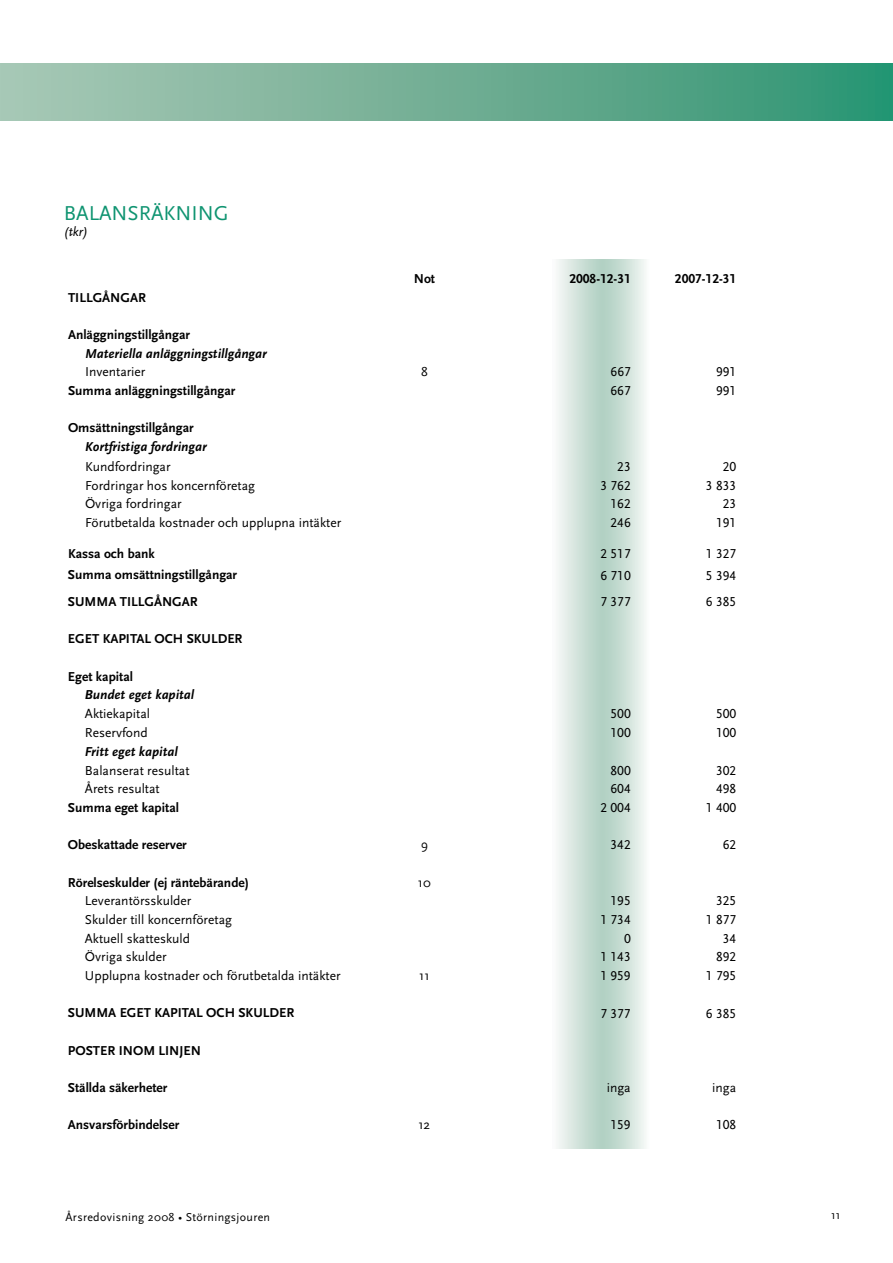
<style>
.page{position:relative;width:893px;height:1263px;background:#fff}
.page>*{position:absolute;margin:0;border:0;box-sizing:border-box;transform-origin:0 0}
.t1{font:21px "Scala Sans";color:#0f9471}
.t2{font:700 13.5px "Scala Sans";color:#000}
.t3{font:13.5px "Scala Sans";color:#000}
.t4{font:13.5px "Scala Sans Caps";color:#000}
.t5{font:italic 700 13.5px "Scala Sans";color:#000}
.t6{font:700 13.5px "Scala Sans Figures";color:#000}
.t7{font:italic 13.5px "Scala Sans";color:#000}
.t8{font:12px "Scala Sans";letter-spacing:.025em;color:#000}
</style>
<div class="page">
<svg style="left:558px;top:259px;width:87px;height:889px;background:#cee1d8"></svg>
<div style="left:0;top:64px;width:893px;height:56px;background:linear-gradient(to right,#adc8b6,#2f9472)"></div>
<h1 class="t1" style="left:64px;top:201px;width:166px">BALANSRÄKNING</h1>
<p class="t7" style="left:64px;top:224px;width:26px">(tkr)</p>
<p class="t2" style="left:414px;top:271px;width:23px">Not</p>
<p class="t6" style="left:569px;top:273px;width:63px">2008-12-31</p>
<p class="t6" style="left:675px;top:273px;width:63px">2007-12-31</p>
<p class="t2" style="left:68px;top:290px;width:80px">TILLGÅNGAR</p>
<p class="t2" style="left:68px;top:327px;width:124px">Anläggningstillgångar</p>
<p class="t5" style="left:85px;top:346px;width:183px">Materiella anläggningstillgångar</p>
<p class="t3" style="left:85px;top:365px;width:62px">Inventarier</p>
<p class="t3" style="left:421px;top:365px;width:8px">8</p>
<p class="t4" style="left:611px;top:365px;width:22px">667</p>
<p class="t4" style="left:716px;top:365px;width:22px">991</p>
<p class="t2" style="left:68px;top:383px;width:169px">Summa anläggningstillgångar</p>
<p class="t4" style="left:611px;top:383px;width:22px">667</p>
<p class="t4" style="left:716px;top:383px;width:22px">991</p>
<p class="t2" style="left:68px;top:421px;width:127px">Omsättningstillgångar</p>
<p class="t5" style="left:85px;top:439px;width:123px">Kortfristiga fordringar</p>
<p class="t3" style="left:85px;top:459px;width:87px">Kundfordringar</p>
<p class="t4" style="left:617px;top:459px;width:15px">23</p>
<p class="t4" style="left:723px;top:459px;width:15px">20</p>
<p class="t3" style="left:85px;top:478px;width:172px">Fordringar hos koncernföretag</p>
<p class="t4" style="left:600px;top:478px;width:32px">3 762</p>
<p class="t4" style="left:706px;top:478px;width:32px">3 833</p>
<p class="t3" style="left:85px;top:497px;width:98px">Övriga fordringar</p>
<p class="t4" style="left:611px;top:497px;width:22px">162</p>
<p class="t4" style="left:723px;top:497px;width:15px">23</p>
<p class="t3" style="left:85px;top:515px;width:258px">Förutbetalda kostnader och upplupna intäkter</p>
<p class="t4" style="left:611px;top:515px;width:22px">246</p>
<p class="t4" style="left:716px;top:515px;width:22px">191</p>
<p class="t2" style="left:68px;top:546px;width:88px">Kassa och bank</p>
<p class="t4" style="left:600px;top:546px;width:32px">2 517</p>
<p class="t4" style="left:706px;top:546px;width:32px">1 327</p>
<p class="t2" style="left:68px;top:568px;width:171px">Summa omsättningstillgångar</p>
<p class="t4" style="left:600px;top:568px;width:32px">6 710</p>
<p class="t4" style="left:706px;top:568px;width:32px">5 394</p>
<p class="t2" style="left:68px;top:594px;width:131px">SUMMA TILLGÅNGAR</p>
<p class="t4" style="left:600px;top:594px;width:32px">7 377</p>
<p class="t4" style="left:706px;top:594px;width:32px">6 385</p>
<p class="t2" style="left:68px;top:631px;width:176px">EGET KAPITAL OCH SKULDER</p>
<p class="t2" style="left:68px;top:669px;width:67px">Eget kapital</p>
<p class="t5" style="left:85px;top:687px;width:111px">Bundet eget kapital</p>
<p class="t3" style="left:85px;top:706px;width:67px">Aktiekapital</p>
<p class="t4" style="left:610px;top:706px;width:22px">500</p>
<p class="t4" style="left:716px;top:706px;width:22px">500</p>
<p class="t3" style="left:85px;top:725px;width:64px">Reservfond</p>
<p class="t4" style="left:610px;top:726px;width:22px">100</p>
<p class="t4" style="left:716px;top:726px;width:22px">100</p>
<p class="t5" style="left:85px;top:744px;width:94px">Fritt eget kapital</p>
<p class="t3" style="left:85px;top:763px;width:106px">Balanserat resultat</p>
<p class="t4" style="left:610px;top:763px;width:22px">800</p>
<p class="t4" style="left:716px;top:763px;width:22px">302</p>
<p class="t3" style="left:85px;top:781px;width:76px">Årets resultat</p>
<p class="t4" style="left:610px;top:782px;width:22px">604</p>
<p class="t4" style="left:716px;top:782px;width:22px">498</p>
<p class="t2" style="left:68px;top:800px;width:113px">Summa eget kapital</p>
<p class="t4" style="left:600px;top:800px;width:32px">2 004</p>
<p class="t4" style="left:706px;top:800px;width:32px">1 400</p>
<p class="t2" style="left:68px;top:837px;width:120px">Obeskattade reserver</p>
<p class="t3" style="left:421px;top:838px;width:9px">9</p>
<p class="t4" style="left:610px;top:838px;width:22px">342</p>
<p class="t4" style="left:723px;top:838px;width:15px">62</p>
<p class="t2" style="left:68px;top:875px;width:183px">Rörelseskulder (ej räntebärande)</p>
<p class="t3" style="left:418px;top:875px;width:14px">10</p>
<p class="t3" style="left:85px;top:894px;width:108px">Leverantörsskulder</p>
<p class="t4" style="left:610px;top:894px;width:22px">195</p>
<p class="t4" style="left:716px;top:894px;width:22px">325</p>
<p class="t3" style="left:85px;top:912px;width:148px">Skulder till koncernföretag</p>
<p class="t4" style="left:600px;top:912px;width:32px">1 734</p>
<p class="t4" style="left:706px;top:912px;width:32px">1 877</p>
<p class="t3" style="left:85px;top:931px;width:107px">Aktuell skatteskuld</p>
<p class="t4" style="left:624px;top:931px;width:8px">0</p>
<p class="t4" style="left:723px;top:931px;width:15px">34</p>
<p class="t3" style="left:85px;top:950px;width:83px">Övriga skulder</p>
<p class="t4" style="left:600px;top:950px;width:32px">1 143</p>
<p class="t4" style="left:716px;top:950px;width:22px">892</p>
<p class="t3" style="left:85px;top:968px;width:257px">Upplupna kostnader och förutbetalda intäkter</p>
<p class="t3" style="left:419px;top:968px;width:12px">11</p>
<p class="t4" style="left:600px;top:968px;width:32px">1 959</p>
<p class="t4" style="left:706px;top:968px;width:32px">1 795</p>
<p class="t2" style="left:68px;top:1005px;width:228px">SUMMA EGET KAPITAL OCH SKULDER</p>
<p class="t4" style="left:600px;top:1006px;width:32px">7 377</p>
<p class="t4" style="left:706px;top:1006px;width:32px">6 385</p>
<p class="t2" style="left:68px;top:1043px;width:135px">POSTER INOM LINJEN</p>
<p class="t2" style="left:68px;top:1080px;width:101px">Ställda säkerheter</p>
<p class="t3" style="left:607px;top:1080px;width:25px">inga</p>
<p class="t3" style="left:712px;top:1080px;width:25px">inga</p>
<p class="t2" style="left:68px;top:1117px;width:113px">Ansvarsförbindelser</p>
<p class="t3" style="left:418px;top:1117px;width:13px">12</p>
<p class="t4" style="left:610px;top:1118px;width:22px">159</p>
<p class="t4" style="left:716px;top:1118px;width:22px">108</p>
<p class="t8" style="left:66px;top:1210px;width:206px">Årsredovisning 2008 • Störningsjouren</p>
<p class="t8" style="left:831px;top:1208px;width:11px">11</p>
</div>
